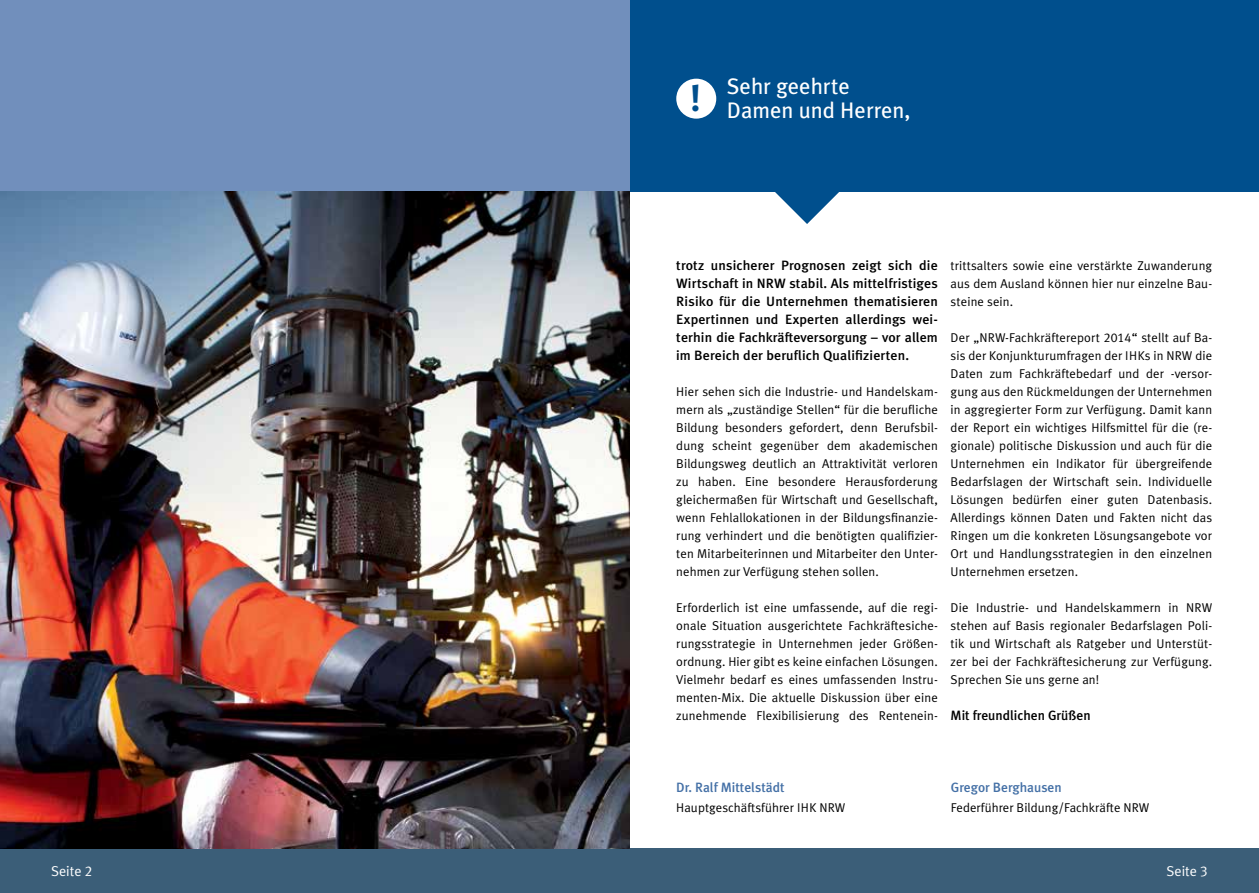
<style>
.page{position:relative;width:1259px;height:893px;background:#fff}
.page>*{position:absolute;margin:0;border:0;box-sizing:border-box;transform-origin:0 0}
.t1{font:700 37.35px "Meta Plus";color:#004f8d}
.t2{font:22.5px/24px "Meta Plus";color:#fff}
.t3{font:14.25px "Meta Plus Normal";color:#fff}
.t4{font:500 13.5px/18px "Meta Plus";color:#000;text-align:justify}
.t5{font:500 13.5px "Meta Plus";color:#4470a6}
.t6{font:12.75px/18px "Meta Plus Normal";letter-spacing:.01em;color:#000;text-align:justify}
.s1{font-family:"Meta Plus Normal Caps"}
</style>
<div class="page">
<div style="left:0;top:848px;width:1259px;height:45px;background:#3b5e78"></div>
<div style="left:629px;top:0;width:630px;height:191px;background:#004f8d"></div>
<div style="left:0;top:0;width:629px;height:191px;background:#718fbc"></div>
<svg style="left:772px;top:191px;width:69px;height:33px"></svg>
<div style="left:676px;top:79px;width:40px;height:40px;background:#fff;border-radius:50%"></div>
<img style="left:0;top:191px;width:629px;height:657px">
<h1 class="t1" style="left:690px;top:76px;width:13px">!</h1>
<h2 class="t2" style="left:727px;top:74px;width:185px">Sehr geehrte<br>Damen und Herren,</h2>
<p class="t4" style="left:676px;top:256px;width:263px">trotz unsicherer Prognosen zeigt sich die Wirtschaft in NRW stabil. Als mittelfristiges Risiko für die Unternehmen thematisieren Expertinnen und Experten allerdings wei&shy;terhin die Fachkräfteversorgung – vor allem im Bereich der beruflich Qualifizierten.</p>
<p class="t6" style="left:676px;top:382px;width:263px">Hier sehen sich die Industrie- und Handelskam&shy;mern als „zuständige Stellen“ für die berufliche Bildung besonders gefordert, denn Berufsbil&shy;dung scheint gegenüber dem akademischen Bildungsweg deutlich an Attraktivität verloren zu haben. Eine besondere Herausforderung gleichermaßen für Wirtschaft und Gesellschaft, wenn Fehlallokationen in der Bildungsfinanzie&shy;rung verhindert und die benötigten qualifizier&shy;ten Mitarbeiterinnen und Mitarbeiter den Unter&shy;nehmen zur Verfügung stehen sollen.</p>
<p class="t6" style="left:676px;top:598px;width:263px">Erforderlich ist eine umfassende, auf die regi&shy;onale Situation ausgerichtete Fachkräftesiche&shy;rungsstrategie in Unternehmen jeder Größen&shy;ordnung. Hier gibt es keine einfachen Lösungen.<br>Vielmehr bedarf es eines umfassenden Instru&shy;menten-Mix. Die aktuelle Diskussion über eine zunehmende Flexibilisierung des Rentenein-</p>
<p class="t6" style="left:950px;top:256px;width:263px">trittsalters sowie eine verstärkte Zuwanderung aus dem Ausland können hier nur einzelne Bau&shy;steine sein.</p>
<p class="t6" style="left:950px;top:328px;width:263px">Der „NRW-Fachkräftereport <span class="s1">2014</span>“ stellt auf Ba&shy;sis der Konjunkturumfragen der IHKs in NRW die Daten zum Fachkräftebedarf und der -versor&shy;gung aus den Rückmeldungen der Unternehmen in aggregierter Form zur Verfügung. Damit kann der Report ein wichtiges Hilfsmittel für die (re&shy;gionale) politische Diskussion und auch für die Unternehmen ein Indikator für übergreifende Bedarfslagen der Wirtschaft sein. Individuelle Lösungen bedürfen einer guten Datenbasis.<br>Allerdings können Daten und Fakten nicht das Ringen um die konkreten Lösungsangebote vor Ort und Handlungsstrategien in den einzelnen Unternehmen ersetzen.</p>
<p class="t6" style="left:950px;top:599px;width:263px">Die Industrie- und Handelskammern in NRW stehen auf Basis regionaler Bedarfslagen Poli&shy;tik und Wirtschaft als Ratgeber und Unterstüt&shy;zer bei der Fachkräftesicherung zur Verfügung.<br>Sprechen Sie uns gerne an!</p>
<p class="t4" style="left:950px;top:706px;width:142px">Mit freundlichen Grüßen</p>
<p class="t5" style="left:676px;top:779px;width:110px">Dr. Ralf Mittelstädt</p>
<p class="t5" style="left:951px;top:779px;width:112px">Gregor Berghausen</p>
<p class="t6" style="left:676px;top:798px;width:170px">Hauptgeschäftsführer IHK NRW</p>
<p class="t6" style="left:951px;top:798px;width:200px">Federführer Bildung/Fachkräfte NRW</p>
<p class="t3" style="left:51px;top:863px;width:43px">Seite <span class="s1">2</span></p>
<p class="t3" style="left:1166px;top:863px;width:43px">Seite <span class="s1">3</span></p>
</div>
